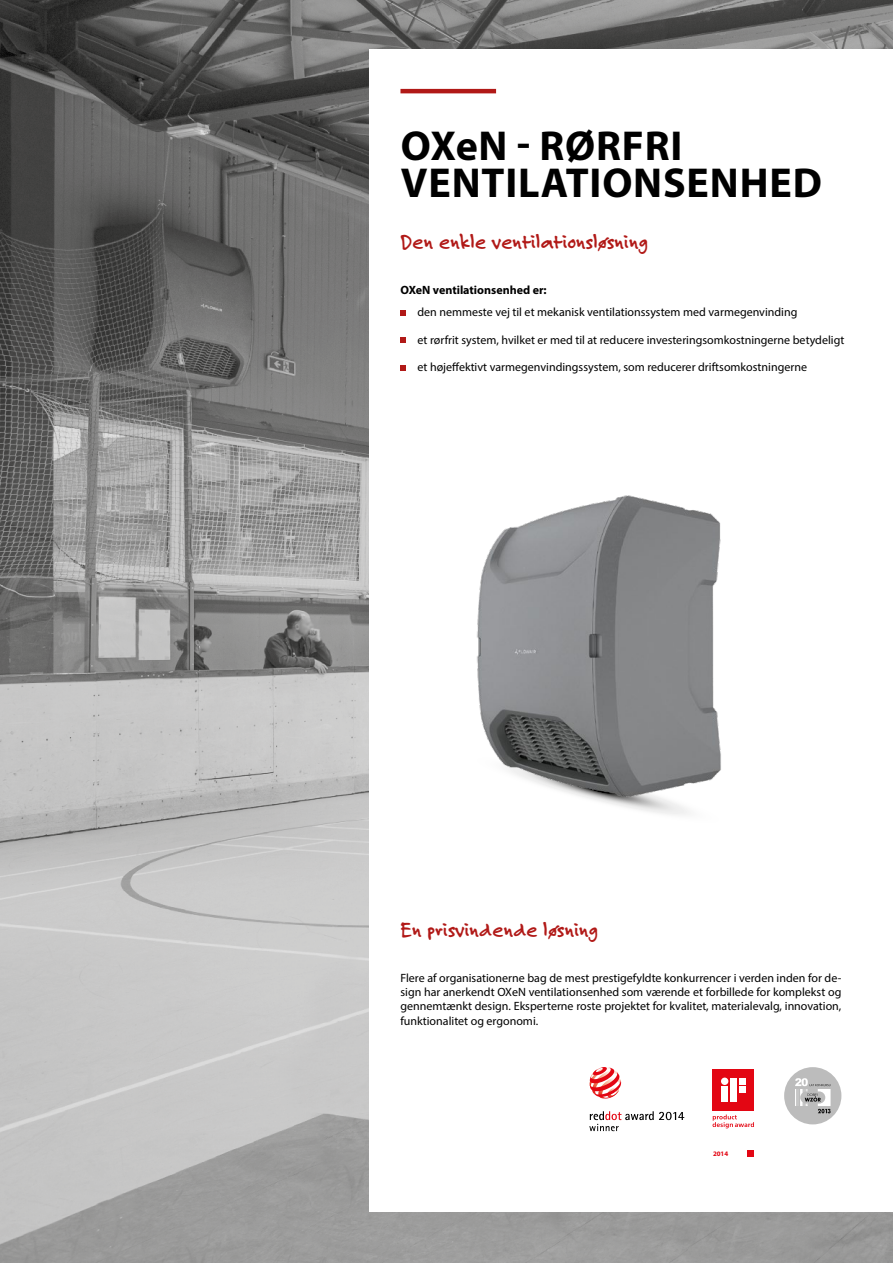
<style>
.page{position:relative;width:893px;height:1263px;background:#fff}
.page>*{position:absolute;margin:0;border:0;box-sizing:border-box;transform-origin:0 0}
.t1{font:700 42px/37.5px "Myriad Pro";letter-spacing:.02em;color:#000}
.t2{font:700 21px "Felt Tip Roman";color:#b11917}
.t3{font:12px/14.4px "Myriad Pro";color:#000;text-align:justify}
.t4{font:700 12px "Myriad Pro";color:#000}
.t5{font:700 6.9px "Myriad Pro";color:#e30613}
</style>
<div class="page">
<img style="left:0;top:0;width:893px;height:1263px">
<div style="left:370px;top:50px;width:523px;height:1162px;background:#fff"></div>
<hr style="left:400px;top:89px;width:96px;height:4px;background:#b11917">
<img style="left:355px;top:469px;width:366px;height:352px">
<svg style="left:590px;top:1067px;width:31px;height:31px"></svg>
<svg style="left:589px;top:1111px;width:95px;height:20px"></svg>
<div style="left:784px;top:1067px;width:57px;height:57px;background:#bcbcbc;border-radius:50%"></div>
<svg style="left:795px;top:1078px;width:35px;height:35px"></svg>
<div style="left:713px;top:1069px;width:41px;height:42px;background:#e30613"></div>
<div style="left:721px;top:1087px;width:7px;height:15px;background:#fff"></div>
<div style="left:721px;top:1077px;width:7px;height:8px;background:#fff;border-radius:50%"></div>
<div style="left:730px;top:1078px;width:7px;height:24px;background:#fff"></div>
<svg style="left:739px;top:1078px;width:6px;height:15px"></svg>
<div style="left:747px;top:1150px;width:7px;height:6px;background:#e30613"></div>
<svg style="left:712px;top:1114px;width:42px;height:14px"></svg>
<svg style="left:400px;top:310px;width:6px;height:6px"></svg>
<svg style="left:400px;top:338px;width:6px;height:5px"></svg>
<svg style="left:400px;top:365px;width:6px;height:5px"></svg>
<h1 class="t1" style="left:401px;top:126px;width:423px">OXeN - RØRFRI<br>VENTILATIONSENHED</h1>
<h2 class="t2" style="left:400px;top:227px;width:249px">Den enkle ventilationsløsning</h2>
<p class="t4" style="left:400px;top:282px;width:148px">OXeN ventilationsenhed er:</p>
<p class="t3" style="left:417px;top:305px;width:381px">den nemmeste vej til et mekanisk ventilationssystem med varmegenvinding</p>
<p class="t3" style="left:417px;top:332px;width:428px">et rørfrit system, hvilket er med til at reducere investeringsomkostningerne betydeligt</p>
<p class="t3" style="left:417px;top:359px;width:391px">et højeffektivt varmegenvindingssystem, som reducerer driftsomkostningerne</p>
<h2 class="t2" style="left:400px;top:915px;width:199px">En prisvindende løsning</h2>
<p class="t3" style="left:400px;top:970px;width:442px">Flere af organisationerne bag de mest prestigefyldte konkurrencer i verden inden for de&shy;sign har anerkendt OXeN ventilationsenhed som værende et forbillede for komplekst og gennemtænkt design. Eksperterne roste projektet for kvalitet, materialevalg, innovation, funktionalitet og ergonomi.</p>
<p class="t5" style="left:713px;top:1149px;width:17px">2014</p>
</div>
